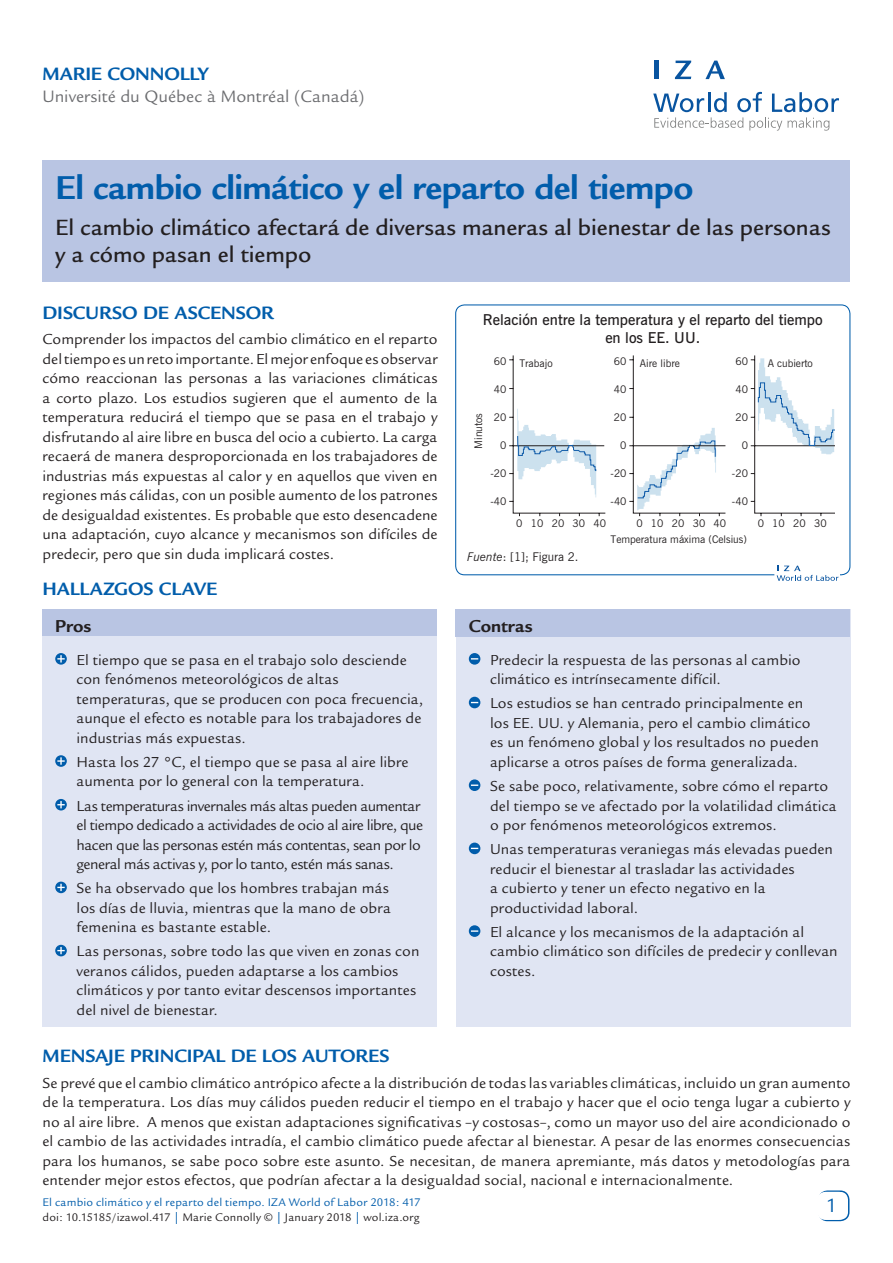
<style>
.page{position:relative;width:893px;height:1263px;background:#fff}
.page>*{position:absolute;margin:0;border:0;box-sizing:border-box;transform-origin:0 0}
.Cover__Title{font:700 36px "Legacy Sans";letter-spacing:-.015em;color:#015dab}
.Cover__Subtitle{font:500 24px/27px "Legacy Sans";color:#231f20}
.t1{font:21px "Legacy Sans";color:#015dab}
.Main__A_Level_Headin{font:700 19.5px "Legacy Sans";letter-spacing:-.005em;color:#015dab}
.Cover__AuthorName{font:700 19.5px "Legacy Sans";letter-spacing:-.005em;color:#015dab}
.Cover__Pro_Con_Heade{font:700 18.75px "Legacy Sans";color:#231f20}
.Cover__Affiliation{font:18px "Legacy Sans";color:#6c6d70}
.Main__Bodytext{font:15.75px/19.5px "Legacy Sans";color:#231f20;text-align:justify}
.Cover__Pro_Con_Bulle{font:15.75px/19.5px "Legacy Sans";letter-spacing:.005em;color:#231f20}
.Cover__Pro_Con_Bulle-2{font:15.75px/19.5px "Legacy Sans";letter-spacing:-.03em;color:#231f20}
.t2{font:600 15px/18px "News Gothic BT";color:#231f20;text-align:center}
.t3{font:12px "Legacy Sans";letter-spacing:.015em;color:#231f20}
.Cover_Footer{font:12px "Legacy Sans";letter-spacing:.015em;color:#015dab}
.t4{font:12px "News Gothic BT";color:#231f20}
.t5{font:10.5px "News Gothic BT";color:#231f20}
.s1{font-style:italic}
.s2{color:#015dab}
</style>
<div class="page">
<div style="left:43px;top:160px;width:807px;height:122px;background:#b9c5e3"></div>
<div style="left:818px;top:1190px;width:31px;height:31px;border:2px solid #015dab;border-radius:9px"></div>
<div style="left:817px;top:1192px;width:30px;height:28px;background:#fff;border-radius:9px"></div>
<svg style="left:653px;top:92px;width:186px;height:39px"></svg>
<hr style="left:654px;top:61px;width:4px;height:18px;background:#0854a0">
<svg style="left:675px;top:61px;width:16px;height:18px"></svg>
<svg style="left:705px;top:61px;width:20px;height:18px"></svg>
<div style="left:456px;top:609px;width:394px;height:418px;background:#e0e5f3"></div>
<div style="left:455px;top:609px;width:395px;height:28px;background:#b9c5e3"></div>
<svg style="left:469px;top:653px;width:11px;height:12px"></svg>
<svg style="left:469px;top:697px;width:11px;height:11px"></svg>
<div style="left:469px;top:779px;width:11px;height:12px;background:#015dab;border-radius:50%"></div>
<svg style="left:471px;top:784px;width:7px;height:2px"></svg>
<svg style="left:469px;top:843px;width:11px;height:11px"></svg>
<div style="left:469px;top:925px;width:11px;height:12px;background:#015dab;border-radius:50%"></div>
<svg style="left:471px;top:930px;width:7px;height:2px"></svg>
<div style="left:42px;top:609px;width:395px;height:418px;background:#e0e5f3"></div>
<div style="left:42px;top:609px;width:395px;height:27px;background:#b9c5e3"></div>
<svg style="left:55px;top:653px;width:12px;height:12px"></svg>
<svg style="left:57px;top:655px;width:8px;height:7px"></svg>
<svg style="left:55px;top:755px;width:12px;height:12px"></svg>
<svg style="left:57px;top:757px;width:8px;height:8px"></svg>
<svg style="left:55px;top:799px;width:12px;height:11px"></svg>
<svg style="left:57px;top:801px;width:8px;height:7px"></svg>
<svg style="left:55px;top:882px;width:12px;height:11px"></svg>
<svg style="left:57px;top:884px;width:8px;height:7px"></svg>
<svg style="left:55px;top:945px;width:12px;height:11px"></svg>
<svg style="left:57px;top:947px;width:8px;height:7px"></svg>
<div style="left:455px;top:304px;width:395px;height:271px;border:1px solid #015dab;border-radius:9px"></div>
<div style="left:775px;top:565px;width:64px;height:17px;background:#fff"></div>
<svg style="left:777px;top:566px;width:62px;height:15px"></svg>
<svg style="left:509px;top:355px;width:325px;height:162px"></svg>
<svg style="left:517px;top:409px;width:80px;height:88px"></svg>
<svg style="left:758px;top:358px;width:76px;height:96px"></svg>
<p class="Cover__AuthorName" style="left:43px;top:63px;width:168px">MARIE CONNOLLY</p>
<p class="Cover__Affiliation" style="left:43px;top:86px;width:324px">Université du Québec à Montréal (Canadá)</p>
<p class="Cover__Title" style="left:55px;top:167px;width:640px">El cambio climático y el reparto del tiempo</p>
<p class="Cover__Subtitle" style="left:55px;top:214px;width:777px">El cambio climático afectará de diversas maneras al bienestar de las personas y a cómo pasan el tiempo</p>
<p class="Main__A_Level_Headin" style="left:43px;top:301px;width:233px">DISCURSO DE ASCENSOR</p>
<p class="Main__Bodytext" style="left:43px;top:330px;width:397px">Comprender los impactos del cambio climático en el reparto del tiempo es un reto importante. El mejor enfoque es observar cómo reaccionan las personas a las variaciones climáticas a corto plazo. Los estudios sugieren que el aumento de la temperatura reducirá el tiempo que se pasa en el trabajo y disfrutando al aire libre en busca del ocio a cubierto. La carga recaerá de manera desproporcionada en los trabajadores de industrias más expuestas al calor y en aquellos que viven en regiones más cálidas, con un posible aumento de los patrones de desigualdad existentes. Es probable que esto desencadene una adaptación, cuyo alcance y mecanismos son difíciles de predecir, pero que sin duda implicará costes.</p>
<p class="Main__A_Level_Headin" style="left:43px;top:577px;width:176px">HALLAZGOS CLAVE</p>
<p class="t2" style="left:483px;top:311px;width:341px">Relación entre la temperatura y el reparto del tiempo en los EE. UU.</p>
<p class="t5" style="left:472px;top:449px;width:37px;rotate:-90deg">Minutos</p>
<p class="t5" style="left:494px;top:354px;width:14px">60</p>
<p class="t5" style="left:494px;top:383px;width:14px">40</p>
<p class="t5" style="left:494px;top:411px;width:14px">20</p>
<p class="t5" style="left:500px;top:439px;width:8px">0</p>
<p class="t5" style="left:490px;top:467px;width:18px">-20</p>
<p class="t5" style="left:490px;top:495px;width:18px">-40</p>
<p class="t5" style="left:735px;top:354px;width:14px">60</p>
<p class="t5" style="left:735px;top:382px;width:14px">40</p>
<p class="t5" style="left:735px;top:411px;width:14px">20</p>
<p class="t5" style="left:742px;top:439px;width:8px">0</p>
<p class="t5" style="left:732px;top:467px;width:18px">-20</p>
<p class="t5" style="left:732px;top:495px;width:18px">-40</p>
<p class="t5" style="left:614px;top:354px;width:14px">60</p>
<p class="t5" style="left:614px;top:383px;width:14px">40</p>
<p class="t5" style="left:614px;top:411px;width:14px">20</p>
<p class="t5" style="left:620px;top:439px;width:8px">0</p>
<p class="t5" style="left:610px;top:467px;width:18px">-20</p>
<p class="t5" style="left:610px;top:495px;width:18px">-40</p>
<p class="t5" style="left:519px;top:357px;width:35px">Trabajo</p>
<p class="t5" style="left:640px;top:357px;width:41px">Aire libre</p>
<p class="t5" style="left:768px;top:357px;width:47px">A cubierto</p>
<p class="t5" style="left:516px;top:517px;width:91px">0 10 20 30 40</p>
<p class="t5" style="left:636px;top:517px;width:91px">0 10 20 30 40</p>
<p class="t5" style="left:758px;top:517px;width:71px">0 10 20 30</p>
<p class="t5" style="left:611px;top:533px;width:138px">Temperatura máxima (Celsius)</p>
<p class="t4" style="left:467px;top:549px;width:113px"><span class="s1">Fuente</span>: [1]; Figura 2.</p>
<p class="Cover__Pro_Con_Heade" style="left:469px;top:615px;width:65px">Contras</p>
<p class="Cover__Pro_Con_Bulle" style="left:490px;top:650px;width:312px">Predecir la respuesta de las personas al cambio climático es intrínsecamente difícil.</p>
<p class="Cover__Pro_Con_Bulle" style="left:490px;top:694px;width:330px">Los estudios se han centrado principalmente en los EE. UU. y Alemania, pero el cambio climático es un fenómeno global y los resultados no pueden aplicarse a otros países de forma generalizada.</p>
<p class="Cover__Pro_Con_Bulle" style="left:490px;top:776px;width:348px">Se sabe poco, relativamente, sobre cómo el reparto del tiempo se ve afectado por la volatilidad climática o por fenómenos meteorológicos extremos.</p>
<p class="Cover__Pro_Con_Bulle" style="left:490px;top:840px;width:344px">Unas temperaturas veraniegas más elevadas pueden reducir el bienestar al trasladar las actividades<br>a cubierto y tener un efecto negativo en la productividad laboral.</p>
<p class="Cover__Pro_Con_Bulle" style="left:490px;top:922px;width:349px">El alcance y los mecanismos de la adaptación al cambio climático son difíciles de predecir y conllevan costes.</p>
<p class="Cover__Pro_Con_Heade" style="left:55px;top:615px;width:38px">Pros</p>
<p class="Cover__Pro_Con_Bulle" style="left:76px;top:650px;width:348px">El tiempo que se pasa en el trabajo solo desciende con fenómenos meteorológicos de altas temperaturas, que se producen con poca frecuencia, aunque el efecto es notable para los trabajadores de industrias más expuestas.</p>
<p class="Cover__Pro_Con_Bulle" style="left:76px;top:752px;width:334px">Hasta los 27 °C, el tiempo que se pasa al aire libre aumenta por lo general con la temperatura.</p>
<p class="Cover__Pro_Con_Bulle-2" style="left:76px;top:796px;width:348px">Las temperaturas invernales más altas pueden aumentar el tiempo dedicado a actividades de ocio al aire libre, que hacen que las personas estén más contentas, sean por lo general más activas y, por lo tanto, estén más sanas.</p>
<p class="Cover__Pro_Con_Bulle" style="left:76px;top:879px;width:316px">Se ha observado que los hombres trabajan más los días de lluvia, mientras que la mano de obra femenina es bastante estable.</p>
<p class="Cover__Pro_Con_Bulle" style="left:76px;top:942px;width:344px">Las personas, sobre todo las que viven en zonas con veranos cálidos, pueden adaptarse a los cambios climáticos y por tanto evitar descensos importantes del nivel de bienestar.</p>
<p class="Main__A_Level_Headin" style="left:43px;top:1045px;width:349px">MENSAJE PRINCIPAL DE LOS AUTORES</p>
<p class="Main__Bodytext" style="left:43px;top:1073px;width:809px">Se prevé que el cambio climático antrópico afecte a la distribución de todas las variables climáticas, incluido un gran aumento de la temperatura. Los días muy cálidos pueden reducir el tiempo en el trabajo y hacer que el ocio tenga lugar a cubierto y no al aire libre. A menos que existan adaptaciones significativas –y costosas–, como un mayor uso del aire acondicionado o el cambio de las actividades intradía, el cambio climático puede afectar al bienestar. A pesar de las enormes consecuencias para los humanos, se sabe poco sobre este asunto. Se necesitan, de manera apremiante, más datos y metodologías para entender mejor estos efectos, que podrían afectar a la desigualdad social, nacional e internacionalmente.</p>
<p class="Cover_Footer" style="left:43px;top:1196px;width:380px">El cambio climático y el reparto del tiempo. IZA World of Labor 2018: 417</p>
<p class="t3" style="left:43px;top:1211px;width:379px">doi: 10.15185/izawol.417 <span class="s2">|</span> Marie Connolly © <span class="s2">|</span> January 2018 <span class="s2">|</span> wol.iza.org</p>
<p class="t1" style="left:826px;top:1194px;width:13px">1</p>
<p class="t1" style="left:828px;top:1194px;width:13px">2</p>
</div>
